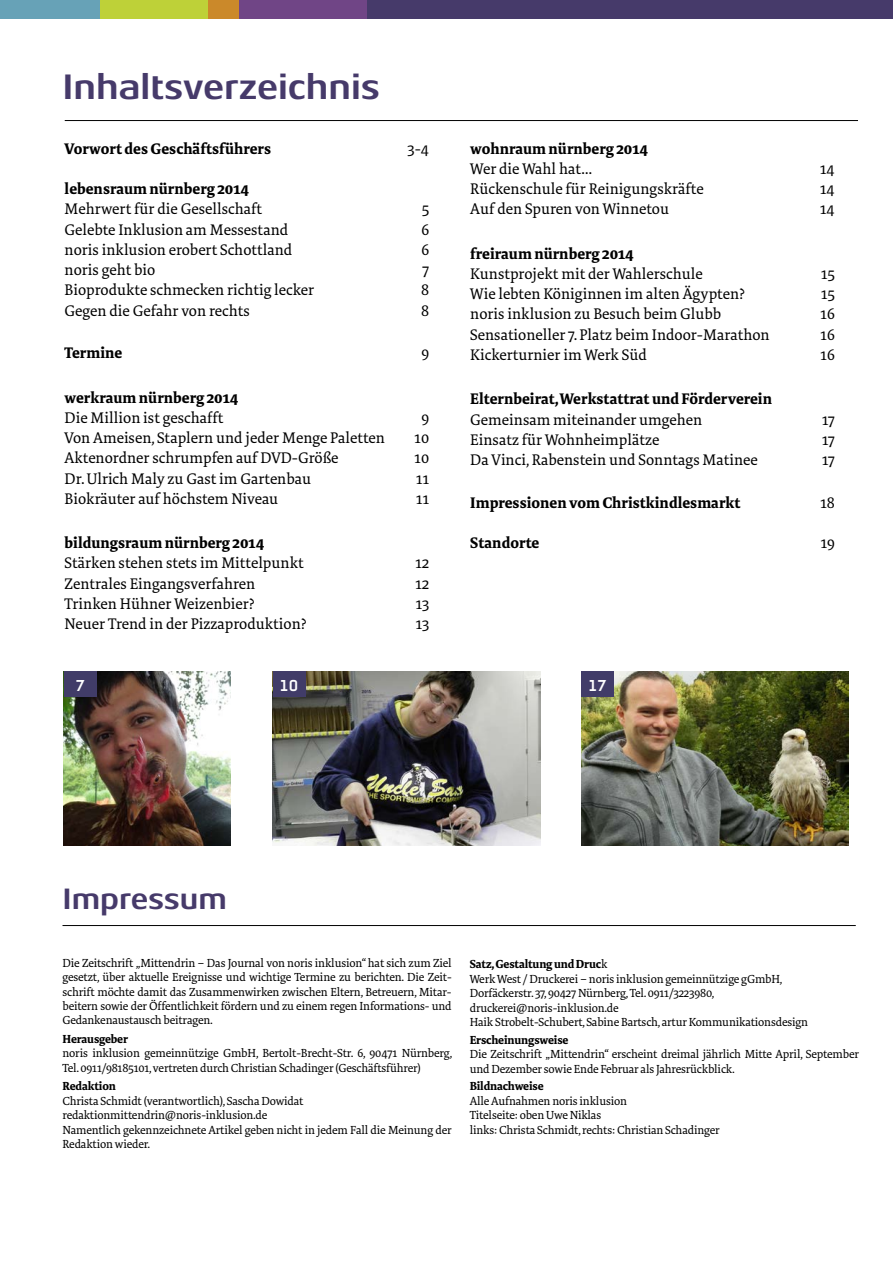
<style>
.page{position:relative;width:893px;height:1263px;background:#fff}
.page>*{position:absolute;margin:0;border:0;box-sizing:border-box;transform-origin:0 0}
.t1{font:700 36px "Aeonis LT Pro";color:#463a6a}
.t2{font:700 30px "Aeonis LT Pro";color:#463a6a}
.t3{font:700 17.85px "Regular";color:#fff}
.t4{font:15.75px "Tundra OT";color:#000}
.t5{font:700 15.75px "Tundra OT";color:#000}
.t6{font:12px/14.4px "Tundra OT";letter-spacing:-.015em;color:#000}
.t7{font:700 12px "Tundra OT";letter-spacing:-.015em;color:#000}
.s1{font-weight:700}
</style>
<div class="page">
<div style="left:239px;top:0;width:128px;height:19px;background:#704586"></div>
<div style="left:207px;top:0;width:32px;height:19px;background:#cb892a"></div>
<div style="left:99px;top:0;width:108px;height:19px;background:#bed138"></div>
<div style="left:0;top:0;width:99px;height:19px;background:#67a2b7"></div>
<div style="left:367px;top:0;width:526px;height:19px;background:#463a6a"></div>
<hr style="left:63px;top:925px;width:793px;height:1px;background:#000">
<hr style="left:65px;top:120px;width:793px;height:1px;background:#000">
<img style="left:273px;top:671px;width:267px;height:175px">
<div style="left:273px;top:671px;width:33px;height:25px;background:#413c68"></div>
<img style="left:581px;top:671px;width:267px;height:175px">
<div style="left:581px;top:671px;width:33px;height:25px;background:#413c68"></div>
<img style="left:64px;top:671px;width:167px;height:175px">
<div style="left:64px;top:671px;width:33px;height:25px;background:#413c68"></div>
<h1 class="t1" style="left:63px;top:67px;width:319px">Inhaltsverzeichnis</h1>
<h3 class="t5" style="left:65px;top:139px;width:208px">Vorwort des Geschäftsführers</h3>
<h3 class="t4" style="left:408px;top:139px;width:23px">3-4</h3>
<h3 class="t5" style="left:65px;top:180px;width:186px">lebensraum nürnberg 2014</h3>
<h3 class="t4" style="left:65px;top:200px;width:199px">Mehrwert für die Gesellschaft</h3>
<h3 class="t4" style="left:422px;top:200px;width:9px">5</h3>
<h3 class="t4" style="left:65px;top:220px;width:225px">Gelebte Inklusion am Messestand</h3>
<h3 class="t4" style="left:421px;top:220px;width:9px">6</h3>
<h3 class="t4" style="left:65px;top:241px;width:229px">noris inklusion erobert Schottland</h3>
<h3 class="t4" style="left:421px;top:241px;width:9px">6</h3>
<h3 class="t4" style="left:65px;top:261px;width:92px">noris geht bio</h3>
<h3 class="t4" style="left:422px;top:261px;width:8px">7</h3>
<h3 class="t4" style="left:65px;top:281px;width:251px">Bioprodukte schmecken richtig lecker</h3>
<h3 class="t4" style="left:421px;top:281px;width:9px">8</h3>
<h3 class="t4" style="left:65px;top:301px;width:187px">Gegen die Gefahr von rechts</h3>
<h3 class="t4" style="left:421px;top:301px;width:9px">8</h3>
<h3 class="t5" style="left:65px;top:344px;width:59px">Termine</h3>
<h3 class="t4" style="left:421px;top:344px;width:9px">9</h3>
<h3 class="t5" style="left:65px;top:388px;width:175px">werkraum nürnberg 2014</h3>
<h3 class="t4" style="left:65px;top:409px;width:160px">Die Million ist geschafft</h3>
<h3 class="t4" style="left:421px;top:409px;width:9px">9</h3>
<h3 class="t4" style="left:65px;top:429px;width:322px">Von Ameisen, Staplern und jeder Menge Paletten</h3>
<h3 class="t4" style="left:415px;top:429px;width:16px">10</h3>
<h3 class="t4" style="left:65px;top:449px;width:275px">Aktenordner schrumpfen auf DVD-Größe</h3>
<h3 class="t4" style="left:415px;top:449px;width:16px">10</h3>
<h3 class="t4" style="left:65px;top:469px;width:248px">Dr. Ulrich Maly zu Gast im Gartenbau</h3>
<h3 class="t4" style="left:416px;top:469px;width:14px">11</h3>
<h3 class="t4" style="left:65px;top:490px;width:215px">Biokräuter auf höchstem Niveau</h3>
<h3 class="t4" style="left:416px;top:490px;width:14px">11</h3>
<h3 class="t5" style="left:65px;top:534px;width:201px">bildungsraum nürnberg 2014</h3>
<h3 class="t4" style="left:65px;top:554px;width:241px">Stärken stehen stets im Mittelpunkt</h3>
<h3 class="t4" style="left:415px;top:554px;width:15px">12</h3>
<h3 class="t4" style="left:65px;top:575px;width:192px">Zentrales Eingangsverfahren</h3>
<h3 class="t4" style="left:415px;top:575px;width:15px">12</h3>
<h3 class="t4" style="left:65px;top:595px;width:191px">Trinken Hühner Weizenbier?</h3>
<h3 class="t4" style="left:416px;top:595px;width:15px">13</h3>
<h3 class="t4" style="left:65px;top:615px;width:243px">Neuer Trend in der Pizzaproduktion?</h3>
<h3 class="t4" style="left:416px;top:615px;width:15px">13</h3>
<h3 class="t5" style="left:470px;top:139px;width:179px">wohnraum nürnberg 2014</h3>
<h3 class="t4" style="left:470px;top:160px;width:124px">Wer die Wahl hat…</h3>
<h3 class="t4" style="left:820px;top:160px;width:16px">14</h3>
<h3 class="t4" style="left:470px;top:180px;width:235px">Rückenschule für Reinigungskräfte</h3>
<h3 class="t4" style="left:820px;top:180px;width:16px">14</h3>
<h3 class="t4" style="left:470px;top:200px;width:200px">Auf den Spuren von Winnetou</h3>
<h3 class="t4" style="left:820px;top:200px;width:16px">14</h3>
<h3 class="t5" style="left:470px;top:244px;width:165px">freiraum nürnberg 2014</h3>
<h3 class="t4" style="left:470px;top:265px;width:234px">Kunstprojekt mit der Wahlerschule</h3>
<h3 class="t4" style="left:821px;top:265px;width:15px">15</h3>
<h3 class="t4" style="left:470px;top:285px;width:276px">Wie lebten Königinnen im alten Ägypten?</h3>
<h3 class="t4" style="left:821px;top:285px;width:15px">15</h3>
<h3 class="t4" style="left:470px;top:305px;width:252px">noris inklusion zu Besuch beim Glubb</h3>
<h3 class="t4" style="left:821px;top:305px;width:16px">16</h3>
<h3 class="t4" style="left:470px;top:326px;width:301px">Sensationeller 7. Platz beim Indoor-Marathon</h3>
<h3 class="t4" style="left:821px;top:326px;width:16px">16</h3>
<h3 class="t4" style="left:470px;top:346px;width:178px">Kickerturnier im Werk Süd</h3>
<h3 class="t4" style="left:821px;top:346px;width:16px">16</h3>
<h3 class="t5" style="left:470px;top:390px;width:303px">Elternbeirat, Werkstattrat und Förderverein</h3>
<h3 class="t4" style="left:470px;top:410px;width:234px">Gemeinsam miteinander umgehen</h3>
<h3 class="t4" style="left:822px;top:410px;width:14px">17</h3>
<h3 class="t4" style="left:470px;top:431px;width:191px">Einsatz für Wohnheimplätze</h3>
<h3 class="t4" style="left:822px;top:431px;width:14px">17</h3>
<h3 class="t4" style="left:470px;top:451px;width:289px">Da Vinci, Rabenstein und Sonntags Matinee</h3>
<h3 class="t4" style="left:822px;top:451px;width:14px">17</h3>
<h3 class="t5" style="left:470px;top:493px;width:272px">Impressionen vom Christkindlesmarkt</h3>
<h3 class="t4" style="left:820px;top:494px;width:16px">18</h3>
<h3 class="t5" style="left:470px;top:534px;width:71px">Standorte</h3>
<h3 class="t4" style="left:821px;top:534px;width:15px">19</h3>
<h3 class="t3" style="left:76px;top:676px;width:11px">7</h3>
<h3 class="t3" style="left:280px;top:676px;width:20px">10</h3>
<h3 class="t3" style="left:589px;top:676px;width:20px">17</h3>
<h2 class="t2" style="left:63px;top:882px;width:166px">Impressum</h2>
<p class="t6" style="left:63px;top:956px;width:391px;text-align:justify">Die Zeitschrift „Mittendrin – Das Journal von noris inklusion“ hat sich zum Ziel gesetzt, über aktuelle Ereignisse und wichtige Termine zu berichten. Die Zeit&shy;schrift möchte damit das Zusammenwirken zwischen Eltern, Betreuern, Mitar&shy;beitern sowie der Öffentlichkeit fördern und zu einem regen Informations- und Gedankenaustausch beitragen.</p>
<p class="t7" style="left:63px;top:1032px;width:67px">Herausgeber</p>
<p class="t6" style="left:63px;top:1047px;width:391px">noris inklusion gemeinnützige GmbH, Bertolt-Brecht-Str. 6, 90471 Nürnberg,<br>Tel. 0911/98185101, vertreten durch Christian Schadinger (Geschäftsführer)</p>
<p class="t7" style="left:63px;top:1079px;width:55px">Redaktion</p>
<p class="t6" style="left:63px;top:1094px;width:391px">Christa Schmidt (verantwortlich), Sascha Dowidat redaktionmittendrin@noris-inklusion.de<br>Namentlich gekennzeichnete Artikel geben nicht in jedem Fall die Meinung der Redaktion wieder.</p>
<p class="t6" style="left:470px;top:958px;width:340px"><span class="s1">Satz, Gestaltung und Druc</span>k<br>Werk West / Druckerei – noris inklusion gemeinnützige gGmbH, Dorfäckerstr. 37, 90427 Nürnberg, Tel. 0911/3223980, druckerei@noris-inklusion.de<br>Haik Strobelt-Schubert, Sabine Bartsch, artur Kommunikationsdesign</p>
<p class="t7" style="left:470px;top:1033px;width:100px">Erscheinungsweise</p>
<p class="t6" style="left:470px;top:1047px;width:391px">Die Zeitschrift „Mittendrin“ erscheint dreimal jährlich Mitte April, September und Dezember sowie Ende Februar als Jahresrückblick.</p>
<p class="t7" style="left:470px;top:1079px;width:75px">Bildnachweise</p>
<p class="t6" style="left:470px;top:1094px;width:251px">Alle Aufnahmen noris inklusion<br>Titelseite: oben Uwe Niklas<br>links: Christa Schmidt, rechts: Christian Schadinger</p>
</div>
